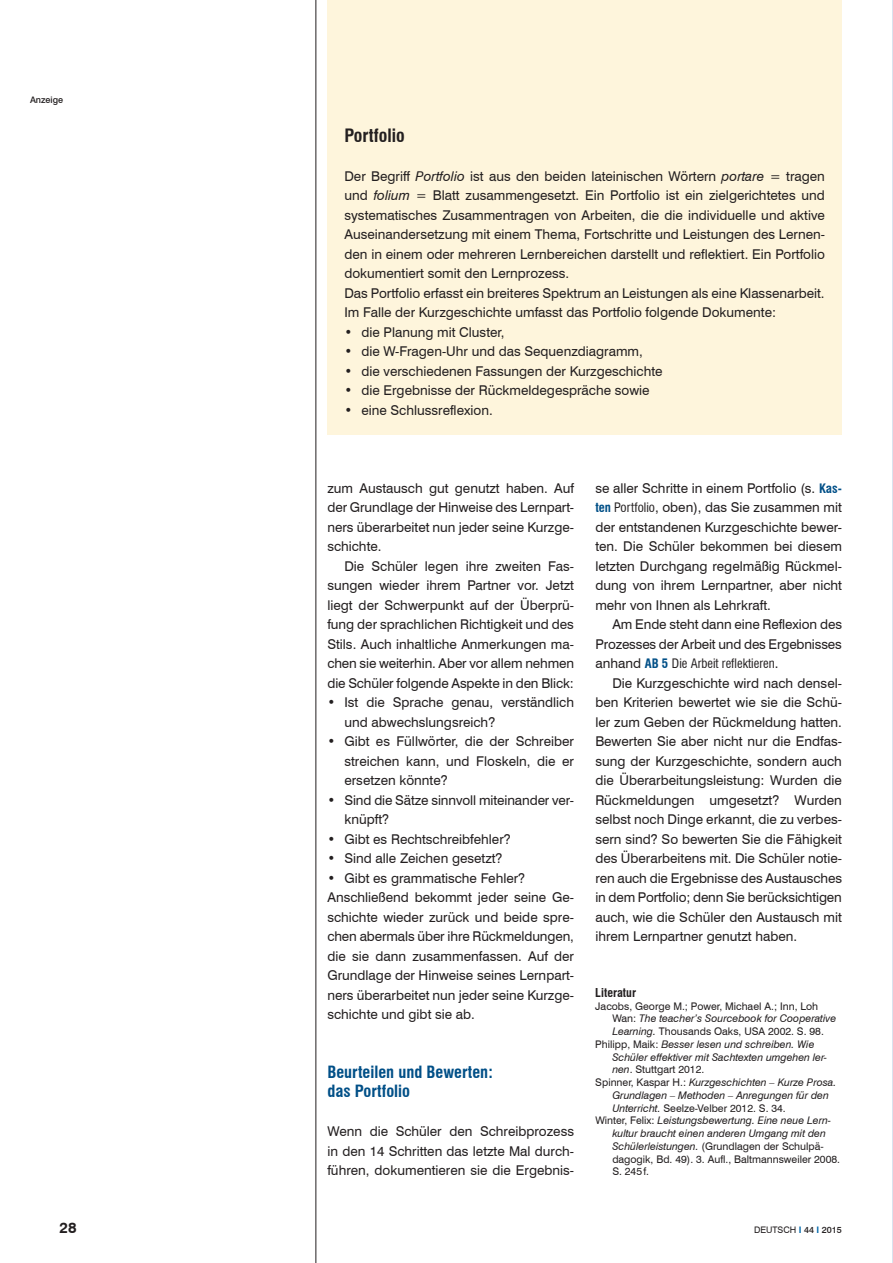
<style>
.page{position:relative;width:893px;height:1263px;background:#fff}
.page>*{position:absolute;margin:0;border:0;box-sizing:border-box;transform-origin:0 0}
.t1{font:700 condensed 18px "Swiss 721 BT";color:#231f20}
.t2{font:700 condensed 16.5px/19.5px "Swiss 721 BT";color:#004f87}
.t3{font:700 15px "Swiss 721 BT";color:#231f20}
.t4{font:13.5px/19.5px "Swiss 721 BT";color:#231f20;text-align:justify}
.t5{font:condensed 12.75px "Swiss 721 BT";color:#231f20}
.t6{font:700 condensed 12px "Swiss 721 BT";color:#231f20}
.t7{font:italic 10.5px "Swiss 721 BT";color:#231f20}
.t8{font:10.5px "Swiss 721 BT";color:#231f20}
.t9{font:9px "Swiss 721 BT";color:#231f20}
.t10{font:500 9px "Swiss 721 BT";color:#231f20}
.s1{font-style:italic}
.s2{font-weight:700;font-stretch:condensed;font-size:12.75px;color:#004f87}
.s3{font-stretch:condensed;font-size:12.75px}
.s4{font-stretch:normal;font-size:13.5px}
.s5{font-weight:700;color:#004f87}
.s6{font-style:normal}
.s7{font-weight:700;color:#0067aa}
.s8{font-weight:500}
</style>
<div class="page">
<div style="left:327px;top:0;width:515px;height:434px;background:#fef5dc"></div>
<hr style="left:892px;top:0;width:1px;height:1263px;background:#dae2ee">
<hr style="left:316px;top:0;width:1px;height:1263px;background:#231f20">
<p class="t10" style="left:30px;top:94px;width:35px">Anzeige</p>
<h1 class="t1" style="left:344px;top:124px;width:62px">Portfolio</h1>
<p class="t4" style="left:344px;top:166px;width:482px;text-align:left">Der Begriff <span class="s1">Portfolio</span> ist aus den beiden lateinischen Wörtern <span class="s1">portare</span> = tragen und <span class="s1">folium</span> = Blatt zusammengesetzt. Ein Portfolio ist ein zielgerichtetes und systematisches Zusammentragen von Arbeiten, die die individuelle und aktive Auseinandersetzung mit einem Thema, Fortschritte und Leistungen des Lernen&shy;den in einem oder mehreren Lernbereichen darstellt und reflektiert. Ein Portfolio dokumentiert somit den Lernprozess.<br>Das Portfolio erfasst ein breiteres Spektrum an Leistungen als eine Klassenarbeit.<br>Im Falle der Kurzgeschichte umfasst das Portfolio folgende Dokumente:</p>
<p class="t4" style="left:344px;top:322px;width:162px">• die Planung mit Cluster,</p>
<p class="t4" style="left:344px;top:342px;width:300px">• die W-Fragen-Uhr und das Sequenzdiagramm,</p>
<p class="t4" style="left:344px;top:361px;width:320px">• die verschiedenen Fassungen der Kurzgeschichte</p>
<p class="t4" style="left:344px;top:381px;width:307px">• die Ergebnisse der Rückmeldegespräche sowie</p>
<p class="t4" style="left:344px;top:400px;width:150px">• eine Schlussreflexion.</p>
<p class="t4" style="left:327px;top:478px;width:248px">zum Austausch gut genutzt haben. Auf der Grundlage der Hinweise des Lernpart&shy;ners überarbeitet nun jeder seine Kurzge&shy;schichte.</p>
<p class="t4" style="left:327px;top:556px;width:248px;text-indent:17px">Die Schüler legen ihre zweiten Fas&shy;sungen wieder ihrem Partner vor. Jetzt liegt der Schwerpunkt auf der Überprü&shy;fung der sprachlichen Richtigkeit und des Stils. Auch inhaltliche Anmerkungen ma&shy;chen sie weiterhin. Aber vor allem nehmen die Schüler folgende Aspekte in den Blick:</p>
<p class="t4" style="left:344px;top:693px;width:231px;text-indent:-17px">• Ist die Sprache genau, verständlich und abwechslungsreich?</p>
<p class="t4" style="left:344px;top:732px;width:231px;text-indent:-17px">• Gibt es Füllwörter, die der Schreiber streichen kann, und Floskeln, die er ersetzen könnte?</p>
<p class="t4" style="left:344px;top:790px;width:231px;text-indent:-17px">• Sind die Sätze sinnvoll miteinander ver&shy;knüpft?</p>
<p class="t4" style="left:327px;top:829px;width:185px">• Gibt es Rechtschreibfehler?</p>
<p class="t4" style="left:327px;top:849px;width:177px">• Sind alle Zeichen gesetzt?</p>
<p class="t4" style="left:327px;top:868px;width:248px;text-align:left">• Gibt es grammatische Fehler?<br>Anschließend bekommt jeder seine Ge&shy;schichte wieder zurück und beide spre&shy;chen abermals über ihre Rückmeldungen, die sie dann zusammenfassen. Auf der Grundlage der Hinweise seines Lernpart&shy;ners überarbeitet nun jeder seine Kurzge&shy;schichte und gibt sie ab.</p>
<p class="t2" style="left:327px;top:1062px;width:167px">Beurteilen und Bewerten: das Portfolio</p>
<p class="t4" style="left:327px;top:1122px;width:248px">Wenn die Schüler den Schreibprozess in den 14 Schritten das letzte Mal durch&shy;führen, dokumentieren sie die Ergebnis-</p>
<p class="t4" style="left:595px;top:478px;width:248px">se aller Schritte in einem Portfolio (s. <span class="s2">Kas&shy;ten</span> <span class="s3">Portfolio</span>, oben), das Sie zusammen mit der entstandenen Kurzgeschichte bewer&shy;ten. Die Schüler bekommen bei diesem letzten Durchgang regelmäßig Rückmel&shy;dung von ihrem Lernpartner, aber nicht mehr von Ihnen als Lehrkraft.</p>
<p class="t4" style="left:595px;top:615px;width:248px;text-align:right">Am Ende steht dann eine Reflexion des<br>Prozesses der Arbeit und des Ergebnisses</p>
<p class="t5" style="left:595px;top:656px;width:185px"><span class="s4">anhand</span> <span class="s5">AB 5</span> Die Arbeit reflektieren<span class="s4">.</span></p>
<p class="t4" style="left:595px;top:673px;width:248px;text-indent:17px">Die Kurzgeschichte wird nach densel&shy;ben Kriterien bewertet wie sie die Schü&shy;ler zum Geben der Rückmeldung hatten.<br>Bewerten Sie aber nicht nur die Endfas&shy;sung der Kurzgeschichte, sondern auch die Überarbeitungsleistung: Wurden die Rückmeldungen umgesetzt? Wurden selbst noch Dinge erkannt, die zu verbes&shy;sern sind? So bewerten Sie die Fähigkeit des Überarbeitens mit. Die Schüler notie&shy;ren auch die Ergebnisse des Austausches in dem Portfolio; denn Sie berücksichtigen auch, wie die Schüler den Austausch mit ihrem Lernpartner genutzt haben.</p>
<p class="t6" style="left:595px;top:985px;width:42px">Literatur</p>
<p class="t8" style="left:595px;top:999px;width:224px">Jacobs, George M.; Power, Michael A.; Inn, Loh</p>
<p class="t7" style="left:612px;top:1012px;width:225px"><span class="s6">Wan:</span> The teacher’s Sourcebook for Cooperative</p>
<p class="t8" style="left:612px;top:1025px;width:213px"><span class="s1">Learning.</span> Thousands Oaks, USA 2002. S. 98.</p>
<p class="t7" style="left:595px;top:1038px;width:221px"><span class="s6">Philipp, Maik:</span> Besser lesen und schreiben. Wie</p>
<p class="t7" style="left:612px;top:1050px;width:216px">Schüler effektiver mit Sachtexten umgehen ler-</p>
<p class="t8" style="left:612px;top:1063px;width:93px"><span class="s1">nen</span>. Stuttgart 2012.</p>
<p class="t7" style="left:595px;top:1076px;width:243px"><span class="s6">Spinner, Kaspar H.:</span> Kurzgeschichten – Kurze Prosa.</p>
<p class="t7" style="left:612px;top:1089px;width:218px">Grundlagen – Methoden – Anregungen für den</p>
<p class="t8" style="left:612px;top:1101px;width:175px"><span class="s1">Unterricht.</span> Seelze-Velber 2012. S. 34.</p>
<p class="t7" style="left:595px;top:1114px;width:237px"><span class="s6">Winter, Felix:</span> Leistungsbewertung. Eine neue Lern-</p>
<p class="t7" style="left:612px;top:1127px;width:215px">kultur braucht einen anderen Umgang mit den</p>
<p class="t8" style="left:612px;top:1140px;width:212px"><span class="s1">Schülerleistungen.</span> (Grundlagen der Schulpä-</p>
<p class="t8" style="left:612px;top:1152px;width:229px">dagogik, Bd. 49). 3. Aufl., Baltmannsweiler 2008.</p>
<p class="t8" style="left:612px;top:1165px;width:38px">S. 245f.</p>
<p class="t3" style="left:60px;top:1218px;width:19px">28</p>
<p class="t9" style="left:754px;top:1224px;width:89px">DEUTSCH <span class="s7">I</span> <span class="s8">44</span> <span class="s7">I</span> <span class="s8">2015</span></p>
</div>
